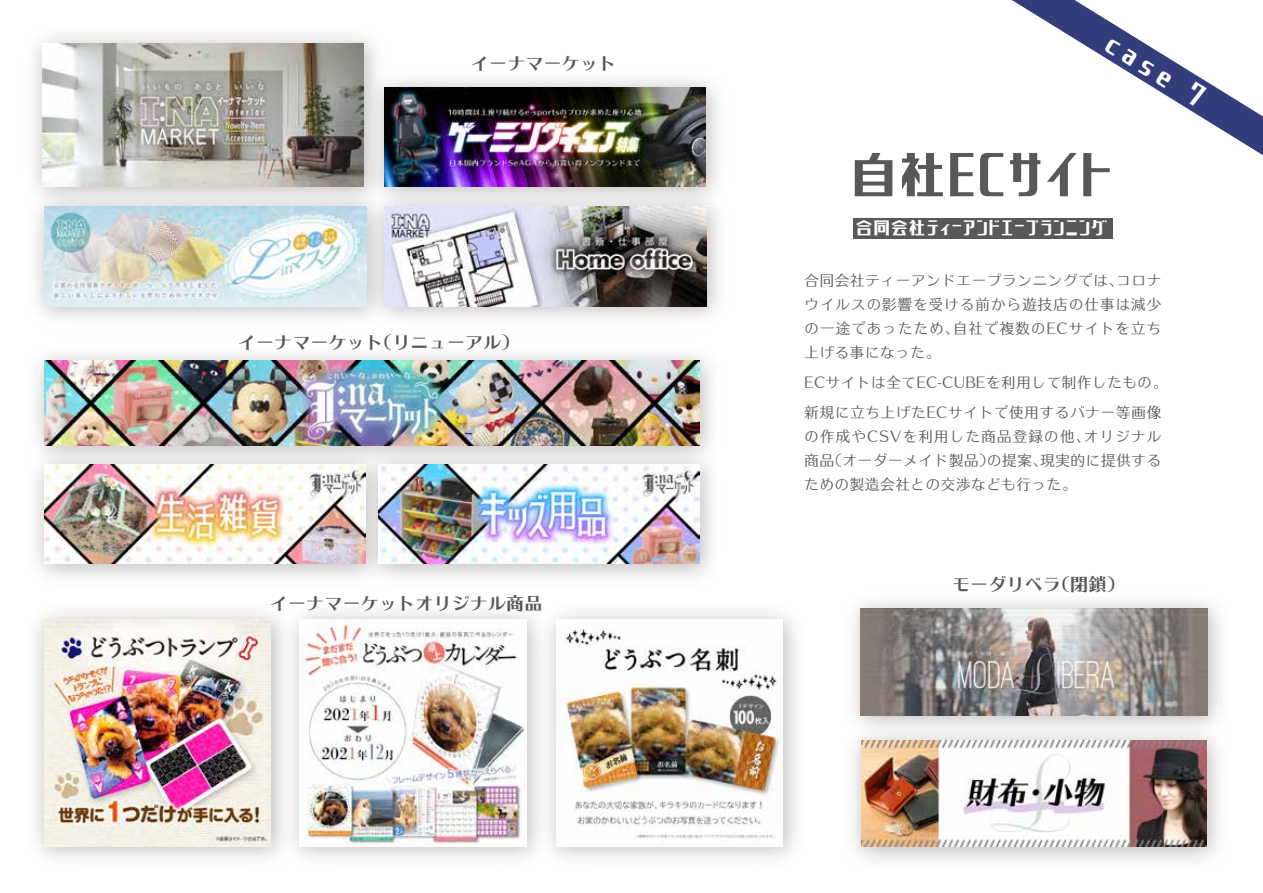
<style>
.page{position:relative;width:1263px;height:893px;background:#fff}
.page>*{position:absolute;margin:0;border:0;box-sizing:border-box;transform-origin:0 0}
.t1{font:68.4px "GN Kin iro Sans Serif";letter-spacing:.05em;color:#595757}
.t2{font:34.5px "GN Kin iro Sans Serif";color:#fff}
.t3{font:24px "GN Kin iro Sans Serif";letter-spacing:.075em;color:#fff}
.t4{font:18px "Kan 415 Typos Std";letter-spacing:.01em;color:#595757}
.t5{font:15px/24px "Kan 48 Typos Std";letter-spacing:.015em;color:#595757;text-align:justify}
</style>
<div class="page">
<img style="left:44px;top:619px;width:227px;height:227px">
<img style="left:558px;top:627px;width:224px;height:218px">
<img style="left:299px;top:619px;width:227px;height:227px">
<img style="left:36px;top:354px;width:677px;height:85px">
<img style="left:45px;top:361px;width:655px;height:78px">
<svg style="left:1012px;top:0;width:251px;height:156px"></svg>
<div style="left:853px;top:218px;width:259px;height:21px;background:#595757"></div>
<img style="left:852px;top:601px;width:369px;height:114px">
<img style="left:861px;top:608px;width:346px;height:107px">
<img style="left:396px;top:87px;width:310px;height:94px">
<img style="left:36px;top:217px;width:322px;height:102px">
<img style="left:45px;top:217px;width:313px;height:89px">
<img style="left:852px;top:715px;width:367px;height:146px">
<img style="left:861px;top:740px;width:346px;height:107px">
<img style="left:33px;top:36px;width:363px;height:181px">
<img style="left:42px;top:43px;width:322px;height:143px">
<img style="left:358px;top:181px;width:365px;height:138px">
<img style="left:384px;top:207px;width:322px;height:99px">
<img style="left:35px;top:439px;width:317px;height:139px">
<img style="left:44px;top:464px;width:308px;height:100px">
<img style="left:352px;top:439px;width:361px;height:139px">
<img style="left:378px;top:464px;width:322px;height:100px">
<p class="t4" style="left:471px;top:54px;width:147px">イーナマーケット</p>
<p class="t4" style="left:238px;top:332px;width:283px">イーナマーケット（リニューアル）</p>
<p class="t4" style="left:270px;top:593px;width:274px">イーナマーケットオリジナル商品</p>
<h2 class="t2" style="left:1117px;top:28px;width:110px;rotate:32deg">case 7</h2>
<h1 class="t1" style="left:851px;top:146px;width:262px">自社ECサイト</h1>
<h3 class="t3" style="left:856px;top:218px;width:253px">合同会社ティーアンドエープランニング</h3>
<p class="t5" style="left:804px;top:266px;width:359px">合同会社ティーアンドエープランニングでは、コロナウイルスの影響を受ける前から遊技店の仕事は減少の一途であったため、自社で複数のECサイトを立ち上げる事になった。</p>
<p class="t5" style="left:804px;top:365px;width:365px;line-height:30px">ECサイトは全てEC-CUBEを利用して制作したもの。新規に立ち上げたECサイトで使用するバナー等画像</p>
<p class="t5" style="left:804px;top:422px;width:359px">の作成やCSVを利用した商品登録の他、オリジナル商品（オーダーメイド製品）の提案、現実的に提供するための製造会社との交渉なども行った。</p>
<p class="t4" style="left:952px;top:574px;width:174px">モーダリベラ（閉鎖）</p>
</div>
